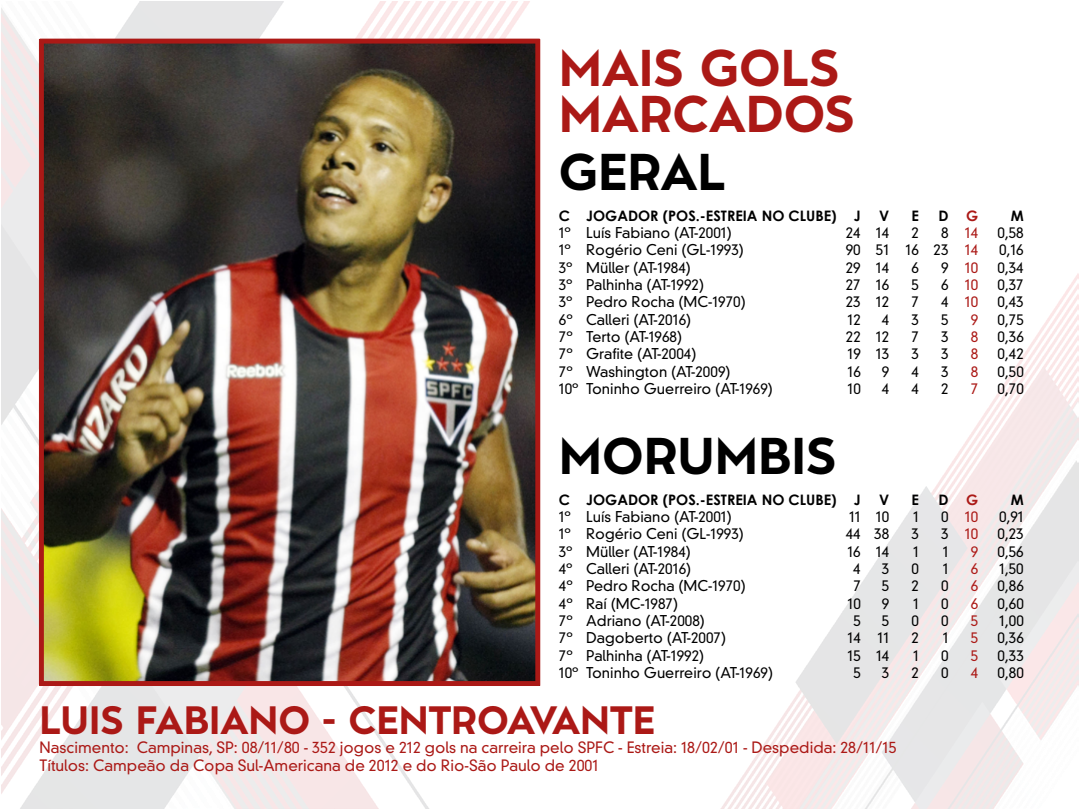
<style>
.page{position:relative;width:1080px;height:810px;background:#fff}
.page>*{position:absolute;margin:0;border:0;box-sizing:border-box;transform-origin:0 0}
.t1{font:700 48.6px/45.6px "Albula Pro";color:#ab1916}
.t2{font:700 48.6px "Albula Pro";color:#000}
.t3{font:700 37.2px "Albula Pro";color:#ab1916}
.t4{font:300 15.2px/18.2px "DIN Neuzeit Grotesk Std";color:#ab1916}
.t5{font:300 14.4px "DIN Neuzeit Grotesk Std";color:#000}
.t6{font:700 14.4px "Century Gothic";color:#000}
.t7{font:300 14.4px "DIN Neuzeit Grotesk Std";color:#ab1916}
.s1{color:#ab1916}
.s2{color:#000}
</style>
<div class="page">
<img style="left:1px;top:1px;width:1078px;height:808px">
<img style="left:44px;top:44px;width:491px;height:637px">
<div style="left:39px;top:681px;width:500px;height:5px;background:#ab1916"></div>
<div style="left:40px;top:39px;width:500px;height:5px;background:#ab1916"></div>
<div style="left:39px;top:39px;width:5px;height:647px;background:#ab1916"></div>
<div style="left:535px;top:39px;width:5px;height:647px;background:#ab1916"></div>
<h1 class="t1" style="left:559px;top:40px;width:297px">MAIS GOLS<br>MARCADOS</h1>
<h1 class="t2" style="left:559px;top:130px;width:168px">GERAL</h1>
<p class="t6" style="left:559px;top:205px;width:304px">C JOGADOR (POS.-ESTREIA NO CLUBE) J</p>
<p class="t6" style="left:879px;top:205px;width:12px">V</p>
<p class="t6" style="left:911px;top:205px;width:9px">E</p>
<p class="t6" style="left:938px;top:205px;width:41px">D <span class="s1">G</span></p>
<p class="t6" style="left:1011px;top:205px;width:14px">M</p>
<p class="t5" style="left:559px;top:224px;width:175px">1º Luís Fabiano (AT-2001)</p>
<p class="t5" style="left:846px;top:224px;width:45px">24 14</p>
<p class="t5" style="left:911px;top:224px;width:9px">2</p>
<p class="t7" style="left:941px;top:224px;width:39px"><span class="s2">8</span> 14</p>
<p class="t5" style="left:998px;top:224px;width:28px">0,58</p>
<p class="t5" style="left:559px;top:242px;width:187px">1º Rogério Ceni (GL-1993)</p>
<p class="t5" style="left:846px;top:242px;width:134px">90 51 16 23 <span class="s1">14</span></p>
<p class="t5" style="left:999px;top:242px;width:26px">0,16</p>
<p class="t5" style="left:559px;top:259px;width:134px">3º Müller (AT-1984)</p>
<p class="t5" style="left:846px;top:259px;width:45px">29 14</p>
<p class="t5" style="left:911px;top:259px;width:9px">6</p>
<p class="t7" style="left:941px;top:259px;width:39px"><span class="s2">9</span> 10</p>
<p class="t5" style="left:998px;top:259px;width:28px">0,34</p>
<p class="t5" style="left:559px;top:276px;width:147px">3º Palhinha (AT-1992)</p>
<p class="t5" style="left:846px;top:276px;width:45px">27 16</p>
<p class="t5" style="left:911px;top:276px;width:9px">5</p>
<p class="t7" style="left:941px;top:276px;width:39px"><span class="s2">6</span> 10</p>
<p class="t5" style="left:998px;top:276px;width:28px">0,37</p>
<p class="t5" style="left:559px;top:294px;width:188px">3º Pedro Rocha (MC-1970)</p>
<p class="t5" style="left:846px;top:294px;width:45px">23 12</p>
<p class="t5" style="left:911px;top:294px;width:9px">7</p>
<p class="t7" style="left:941px;top:294px;width:39px"><span class="s2">4</span> 10</p>
<p class="t5" style="left:998px;top:294px;width:28px">0,43</p>
<p class="t5" style="left:559px;top:311px;width:134px">6º Calleri (AT-2016)</p>
<p class="t5" style="left:847px;top:311px;width:15px">12</p>
<p class="t5" style="left:882px;top:311px;width:9px">4</p>
<p class="t5" style="left:911px;top:311px;width:9px">3</p>
<p class="t5" style="left:941px;top:311px;width:9px">5</p>
<p class="t7" style="left:971px;top:311px;width:9px">9</p>
<p class="t5" style="left:998px;top:311px;width:28px">0,75</p>
<p class="t5" style="left:559px;top:328px;width:125px">7º Terto (AT-1968)</p>
<p class="t5" style="left:846px;top:328px;width:45px">22 12</p>
<p class="t5" style="left:911px;top:328px;width:9px">7</p>
<p class="t5" style="left:941px;top:328px;width:9px">3</p>
<p class="t7" style="left:971px;top:328px;width:9px">8</p>
<p class="t5" style="left:998px;top:328px;width:28px">0,36</p>
<p class="t5" style="left:559px;top:346px;width:139px">7º Grafite (AT-2004)</p>
<p class="t5" style="left:847px;top:346px;width:43px">19 13</p>
<p class="t5" style="left:911px;top:346px;width:9px">3</p>
<p class="t5" style="left:941px;top:346px;width:9px">3</p>
<p class="t7" style="left:971px;top:346px;width:9px">8</p>
<p class="t5" style="left:998px;top:346px;width:28px">0,42</p>
<p class="t5" style="left:559px;top:363px;width:173px">7º Washington (AT-2009)</p>
<p class="t5" style="left:847px;top:363px;width:15px">16</p>
<p class="t5" style="left:882px;top:363px;width:9px">9</p>
<p class="t5" style="left:911px;top:363px;width:9px">4</p>
<p class="t5" style="left:941px;top:363px;width:9px">3</p>
<p class="t7" style="left:971px;top:363px;width:9px">8</p>
<p class="t5" style="left:998px;top:363px;width:28px">0,50</p>
<p class="t5" style="left:559px;top:380px;width:216px">10º Toninho Guerreiro (AT-1969)</p>
<p class="t5" style="left:847px;top:380px;width:15px">10</p>
<p class="t5" style="left:882px;top:380px;width:9px">4</p>
<p class="t5" style="left:911px;top:380px;width:9px">4</p>
<p class="t5" style="left:941px;top:380px;width:9px">2</p>
<p class="t7" style="left:971px;top:380px;width:9px">7</p>
<p class="t5" style="left:998px;top:380px;width:28px">0,70</p>
<h1 class="t2" style="left:559px;top:414px;width:279px">MORUMBIS</h1>
<p class="t6" style="left:559px;top:489px;width:304px">C JOGADOR (POS.-ESTREIA NO CLUBE) J</p>
<p class="t6" style="left:879px;top:489px;width:12px">V</p>
<p class="t6" style="left:911px;top:489px;width:9px">E</p>
<p class="t6" style="left:938px;top:489px;width:41px">D <span class="s1">G</span></p>
<p class="t6" style="left:1011px;top:489px;width:14px">M</p>
<p class="t5" style="left:559px;top:508px;width:175px">1º Luís Fabiano (AT-2001)</p>
<p class="t5" style="left:849px;top:508px;width:42px">11 10</p>
<p class="t5" style="left:913px;top:508px;width:7px">1</p>
<p class="t7" style="left:941px;top:508px;width:39px"><span class="s2">0</span> 10</p>
<p class="t5" style="left:999px;top:508px;width:26px">0,91</p>
<p class="t5" style="left:559px;top:526px;width:187px">1º Rogério Ceni (GL-1993)</p>
<p class="t5" style="left:846px;top:526px;width:45px">44 38</p>
<p class="t5" style="left:911px;top:526px;width:9px">3</p>
<p class="t7" style="left:941px;top:526px;width:39px"><span class="s2">3</span> 10</p>
<p class="t5" style="left:998px;top:526px;width:28px">0,23</p>
<p class="t5" style="left:559px;top:543px;width:134px">3º Müller (AT-1984)</p>
<p class="t5" style="left:847px;top:543px;width:43px">16 14</p>
<p class="t5" style="left:913px;top:543px;width:7px">1</p>
<p class="t5" style="left:943px;top:543px;width:7px">1</p>
<p class="t7" style="left:971px;top:543px;width:9px">9</p>
<p class="t5" style="left:998px;top:543px;width:28px">0,56</p>
<p class="t5" style="left:559px;top:560px;width:134px">4º Calleri (AT-2016)</p>
<p class="t5" style="left:853px;top:560px;width:9px">4</p>
<p class="t5" style="left:882px;top:560px;width:9px">3</p>
<p class="t5" style="left:911px;top:560px;width:9px">0</p>
<p class="t5" style="left:943px;top:560px;width:7px">1</p>
<p class="t7" style="left:971px;top:560px;width:9px">6</p>
<p class="t5" style="left:999px;top:560px;width:26px">1,50</p>
<p class="t5" style="left:559px;top:578px;width:188px">4º Pedro Rocha (MC-1970)</p>
<p class="t5" style="left:853px;top:578px;width:9px">7</p>
<p class="t5" style="left:882px;top:578px;width:9px">5</p>
<p class="t5" style="left:911px;top:578px;width:9px">2</p>
<p class="t5" style="left:941px;top:578px;width:9px">0</p>
<p class="t7" style="left:971px;top:578px;width:9px">6</p>
<p class="t5" style="left:998px;top:578px;width:28px">0,86</p>
<p class="t5" style="left:559px;top:595px;width:121px">4º Raí (MC-1987)</p>
<p class="t5" style="left:847px;top:595px;width:15px">10</p>
<p class="t5" style="left:882px;top:595px;width:9px">9</p>
<p class="t5" style="left:913px;top:595px;width:7px">1</p>
<p class="t5" style="left:941px;top:595px;width:9px">0</p>
<p class="t7" style="left:971px;top:595px;width:9px">6</p>
<p class="t5" style="left:998px;top:595px;width:28px">0,60</p>
<p class="t5" style="left:559px;top:612px;width:148px">7º Adriano (AT-2008)</p>
<p class="t5" style="left:853px;top:612px;width:9px">5</p>
<p class="t5" style="left:882px;top:612px;width:9px">5</p>
<p class="t5" style="left:912px;top:612px;width:9px">0</p>
<p class="t5" style="left:941px;top:612px;width:9px">0</p>
<p class="t7" style="left:971px;top:612px;width:9px">5</p>
<p class="t5" style="left:999px;top:612px;width:26px">1,00</p>
<p class="t5" style="left:559px;top:630px;width:169px">7º Dagoberto (AT-2007)</p>
<p class="t5" style="left:848px;top:630px;width:43px">14 11</p>
<p class="t5" style="left:912px;top:630px;width:9px">2</p>
<p class="t5" style="left:943px;top:630px;width:7px">1</p>
<p class="t7" style="left:971px;top:630px;width:9px">5</p>
<p class="t5" style="left:998px;top:630px;width:28px">0,36</p>
<p class="t5" style="left:559px;top:647px;width:147px">7º Palhinha (AT-1992)</p>
<p class="t5" style="left:848px;top:647px;width:43px">15 14</p>
<p class="t5" style="left:913px;top:647px;width:7px">1</p>
<p class="t5" style="left:941px;top:647px;width:9px">0</p>
<p class="t7" style="left:971px;top:647px;width:9px">5</p>
<p class="t5" style="left:998px;top:647px;width:28px">0,33</p>
<p class="t5" style="left:559px;top:664px;width:216px">10º Toninho Guerreiro (AT-1969)</p>
<p class="t5" style="left:853px;top:664px;width:9px">5</p>
<p class="t5" style="left:882px;top:664px;width:9px">3</p>
<p class="t5" style="left:912px;top:664px;width:9px">2</p>
<p class="t5" style="left:941px;top:664px;width:9px">0</p>
<p class="t7" style="left:971px;top:664px;width:9px">4</p>
<p class="t5" style="left:998px;top:664px;width:28px">0,80</p>
<h2 class="t3" style="left:39px;top:688px;width:617px">LUIS FABIANO - CENTROAVANTE</h2>
<p class="t4" style="left:39px;top:738px;width:859px">Nascimento: Campinas, SP: 08/11/80 - 352 jogos e 212 gols na carreira pelo SPFC - Estreia: 18/02/01 - Despedida: 28/11/15<br>Títulos: Campeão da Copa Sul-Americana de 2012 e do Rio-São Paulo de 2001</p>
</div>
